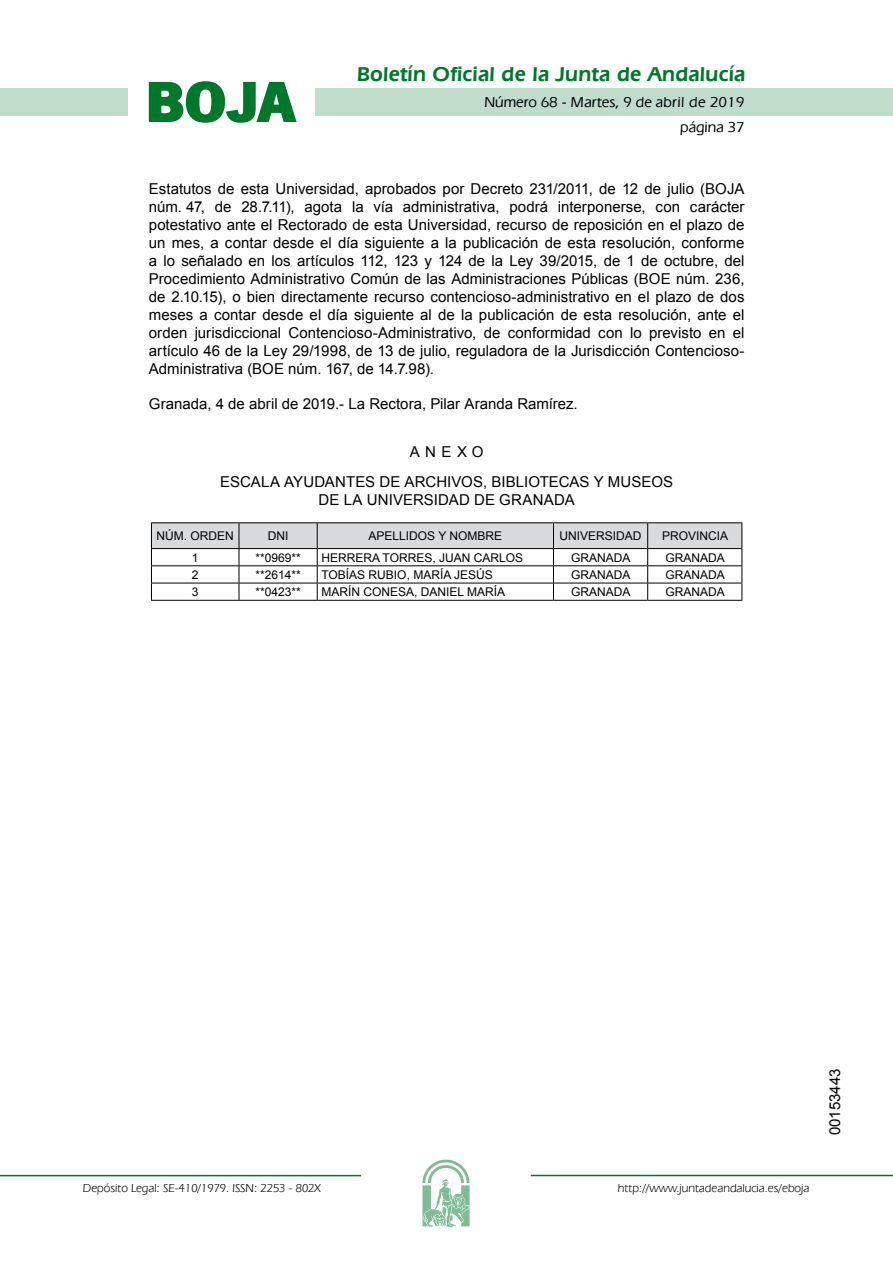
<style>
.page{position:relative;width:893px;height:1263px;background:#fff}
.page>*{position:absolute;margin:0;border:0;box-sizing:border-box;transform-origin:0 0}
.t1{font:700 57.75px "News Got T";color:#00782c;scale:1.14 1}
.t2{font:600 21px "Eras IT Cby BT";letter-spacing:.01em;color:#00782c}
.t3{font:15px/18px "Arial";color:#000;text-align:justify}
.t4{font:500 15px/24.5px "Eras IT Cby BT";color:#000;text-align:right}
.t5{font:12px "Arial";color:#000}
.t6{font:12px "Eras IT Cby BT";color:#000}
</style>
<div class="page">
<div style="left:315px;top:88px;width:577px;height:28px;background:#bfddca"></div>
<div style="left:0;top:88px;width:128px;height:28px;background:#bfddca"></div>
<hr style="left:0;top:1175px;width:361px;height:1px;background:#00782c">
<svg style="left:422px;top:1159px;width:47px;height:68px"></svg>
<hr style="left:531px;top:1175px;width:361px;height:1px;background:#00782c">
<svg style="left:148px;top:81px;width:149px;height:42px"></svg>
<hr style="left:151px;top:522px;width:88px;height:1px;background:#000">
<hr style="left:239px;top:522px;width:78px;height:1px;background:#000">
<hr style="left:317px;top:522px;width:236px;height:1px;background:#000">
<hr style="left:553px;top:522px;width:94px;height:1px;background:#000">
<hr style="left:647px;top:522px;width:95px;height:1px;background:#000">
<svg style="left:151px;top:523px;width:591px;height:77px"></svg>
<hr style="left:151px;top:600px;width:88px;height:1px;background:#000">
<hr style="left:239px;top:600px;width:78px;height:1px;background:#000">
<hr style="left:317px;top:600px;width:236px;height:1px;background:#000">
<hr style="left:553px;top:600px;width:94px;height:1px;background:#000">
<hr style="left:647px;top:600px;width:95px;height:1px;background:#000">
<h1 class="t1" style="left:145px;top:68px;width:133px">BOJA</h1>
<h2 class="t2" style="left:357px;top:62px;width:390px">Boletín Oficial de la Junta de Andalucía</h2>
<p class="t4" style="left:484px;top:90px;width:261px">Número 68 - Martes, 9 de abril de 2019 página 37</p>
<p class="t3" style="left:149px;top:180px;width:597px">Estatutos de esta Universidad, aprobados por Decreto 231/2011, de 12 de julio (BOJA núm. 47, de 28.7.11), agota la vía administrativa, podrá interponerse, con carácter potestativo ante el Rectorado de esta Universidad, recurso de reposición en el plazo de un mes, a contar desde el día siguiente a la publicación de esta resolución, conforme a lo señalado en los artículos 112, 123 y 124 de la Ley 39/2015, de 1 de octubre, del Procedimiento Administrativo Común de las Administraciones Públicas (BOE núm. 236, de 2.10.15), o bien directamente recurso contencioso-administrativo en el plazo de dos meses a contar desde el día siguiente al de la publicación de esta resolución, ante el orden jurisdiccional Contencioso-Administrativo, de conformidad con lo previsto en el artículo 46 de la Ley 29/1998, de 13 de julio, reguladora de la Jurisdicción Contencioso-Administrativa (BOE núm. 167, de 14.7.98).</p>
<p class="t3" style="left:149px;top:395px;width:430px">Granada, 4 de abril de 2019.- La Rectora, Pilar Aranda Ramírez.</p>
<p class="t3" style="left:220px;top:436px;width:454px;line-height:30.8px;text-align:center">ANEXO<br>ESCALA AYUDANTES DE ARCHIVOS, BIBLIOTECAS Y MUSEOS</p>
<p class="t3" style="left:318px;top:491px;width:258px">DE LA UNIVERSIDAD DE GRANADA</p>
<p class="t5" style="left:156px;top:528px;width:79px">NÚM. ORDEN</p>
<p class="t5" style="left:268px;top:528px;width:22px">DNI</p>
<p class="t5" style="left:368px;top:528px;width:135px">APELLIDOS Y NOMBRE</p>
<p class="t5" style="left:559px;top:528px;width:84px">UNIVERSIDAD</p>
<p class="t5" style="left:662px;top:528px;width:68px">PROVINCIA</p>
<p class="t5" style="left:192px;top:549px;width:8px">1</p>
<p class="t5" style="left:255px;top:549px;width:47px">**0969**</p>
<p class="t5" style="left:321px;top:549px;width:203px">HERRERA TORRES, JUAN CARLOS</p>
<p class="t5" style="left:571px;top:549px;width:61px">GRANADA</p>
<p class="t5" style="left:665px;top:549px;width:61px">GRANADA</p>
<p class="t5" style="left:192px;top:567px;width:8px">2</p>
<p class="t5" style="left:255px;top:567px;width:47px">**2614**</p>
<p class="t5" style="left:321px;top:567px;width:173px">TOBÍAS RUBIO, MARÍA JESÚS</p>
<p class="t5" style="left:571px;top:567px;width:61px">GRANADA</p>
<p class="t5" style="left:665px;top:567px;width:61px">GRANADA</p>
<p class="t5" style="left:192px;top:584px;width:8px">3</p>
<p class="t5" style="left:255px;top:584px;width:47px">**0423**</p>
<p class="t5" style="left:321px;top:584px;width:185px">MARÍN CONESA, DANIEL MARÍA</p>
<p class="t5" style="left:571px;top:584px;width:61px">GRANADA</p>
<p class="t5" style="left:665px;top:584px;width:61px">GRANADA</p>
<p class="t6" style="left:83px;top:1181px;width:239px">Depósito Legal: SE-410/1979. ISSN: 2253 - 802X</p>
<p class="t6" style="left:618px;top:1181px;width:193px">http://www.juntadeandalucia.es/eboja</p>
<p class="t3" style="left:826px;top:1135px;width:68px;rotate:-90deg">00153443</p>
</div>
